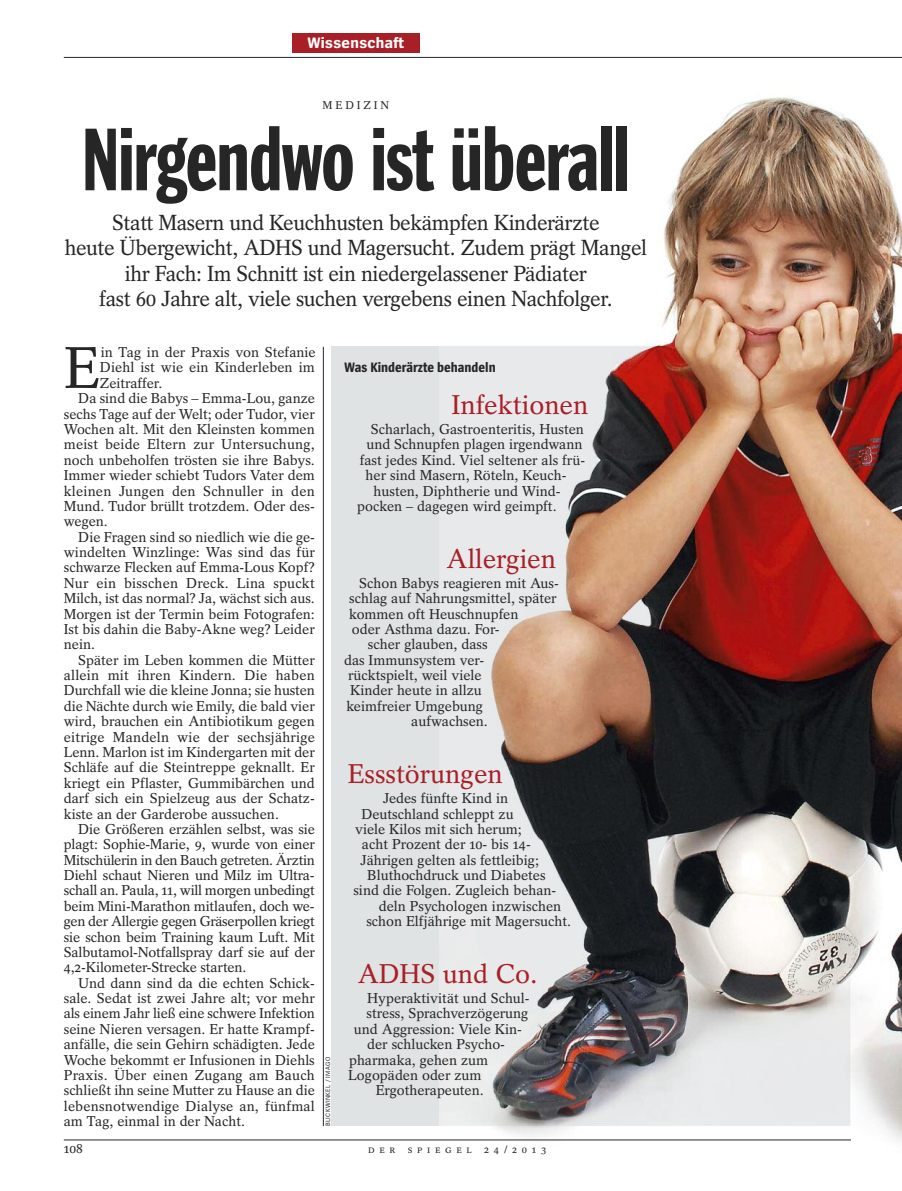
<style>
.page{position:relative;width:902px;height:1191px;background:#fff}
.page>*{position:absolute;margin:0;border:0;box-sizing:border-box;transform-origin:0 0}
.t1{font:90px "Spiegel Headline";letter-spacing:-.01em;color:#272627}
.t2{font:58.35px "Spiegel Serif";color:#272627}
.t3{font:27px "Spiegel Serif";color:#a91f26}
.t4{font:21.75px/25.5px "Spiegel Serif";letter-spacing:-.02em;color:#272627;text-align:center}
.t5{font:700 15.75px "Spiegel Sans";letter-spacing:.02em;color:#fff}
.t6{font:14.25px "Spiegel Serif";color:#272627}
.t7{font:14.25px "Spiegel Serif";letter-spacing:-.02em;color:#272627}
.t8{font:14.25px "Spiegel Serif";letter-spacing:-.025em;color:#272627}
.t9{font:700 14.25px "Spiegel Sans Cd";color:#272627}
.t10{font:13.5px "Spiegel Serif";color:#272627}
.t11{font:11.25px "Spiegel Serif";letter-spacing:.255em;color:#272627}
.t12{font:10.5px "Spiegel Serif";letter-spacing:.455em;color:#272627}
.t13{font:6.75px "Spiegel Sans";letter-spacing:.05em;color:#272627}
</style>
<div class="page">
<div style="left:332px;top:347px;width:518px;height:779px;background:#dfe3e4"></div>
<hr style="left:323px;top:347px;width:1px;height:779px;background:#272627">
<hr style="left:64px;top:57px;width:837px;height:1px;background:#272627">
<img style="left:440px;top:97px;width:461px;height:1044px">
<div style="left:292px;top:34px;width:127px;height:19px;background:#a91f26"></div>
<hr style="left:64px;top:1139px;width:786px;height:1px;background:#272627">
<p class="t5" style="left:307px;top:37px;width:98px">Wissenschaft</p>
<p class="t11" style="left:322px;top:101px;width:68px">MEDIZIN</p>
<h1 class="t1" style="left:82px;top:126px;width:549px">Nirgendwo ist überall</h1>
<h3 class="t4" style="left:65px;top:212px;width:583px">Statt Masern und Keuchhusten bekämpfen Kinderärzte<br>heute Übergewicht, ADHS und Magersucht. Zudem prägt Mangel ihr Fach: Im Schnitt ist ein niedergelassener Pädiater<br>fast 60 Jahre alt, viele suchen vergebens einen Nachfolger.</h3>
<h2 class="t2" style="left:64px;top:347px;width:38px">E</h2>
<p class="t6" style="left:101px;top:347px;width:216px">in Tag in der Praxis von Stefanie</p>
<p class="t6" style="left:100px;top:362px;width:216px">Diehl ist wie ein Kinderleben im</p>
<p class="t6" style="left:100px;top:378px;width:64px">Zeitraffer.</p>
<p class="t6" style="left:78px;top:393px;width:238px">Da sind die Babys – Emma-Lou, ganze</p>
<p class="t6" style="left:64px;top:409px;width:252px">sechs Tage auf der Welt; oder Tudor, vier</p>
<p class="t6" style="left:64px;top:424px;width:252px">Wochen alt. Mit den Kleinsten kommen</p>
<p class="t6" style="left:64px;top:439px;width:252px">meist beide Eltern zur Untersuchung,</p>
<p class="t6" style="left:64px;top:455px;width:252px">noch unbeholfen trösten sie ihre Babys.</p>
<p class="t6" style="left:64px;top:470px;width:252px">Immer wieder schiebt Tudors Vater dem</p>
<p class="t6" style="left:64px;top:485px;width:252px">kleinen Jungen den Schnuller in den</p>
<p class="t6" style="left:64px;top:501px;width:252px">Mund. Tudor brüllt trotzdem. Oder des-</p>
<p class="t6" style="left:64px;top:516px;width:46px">wegen.</p>
<p class="t6" style="left:78px;top:532px;width:238px">Die Fragen sind so niedlich wie die ge-</p>
<p class="t6" style="left:64px;top:547px;width:252px">windelten Winzlinge: Was sind das für</p>
<p class="t6" style="left:64px;top:562px;width:252px">schwarze Flecken auf Emma-Lous Kopf?</p>
<p class="t6" style="left:64px;top:578px;width:252px">Nur ein bisschen Dreck. Lina spuckt</p>
<p class="t6" style="left:64px;top:593px;width:252px">Milch, ist das normal? Ja, wächst sich aus.</p>
<p class="t6" style="left:64px;top:608px;width:252px">Morgen ist der Termin beim Fotografen:</p>
<p class="t6" style="left:64px;top:624px;width:252px">Ist bis dahin die Baby-Akne weg? Leider</p>
<p class="t6" style="left:64px;top:639px;width:33px">nein.</p>
<p class="t6" style="left:78px;top:655px;width:238px">Später im Leben kommen die Mütter</p>
<p class="t6" style="left:64px;top:670px;width:252px">allein mit ihren Kindern. Die haben</p>
<p class="t6" style="left:64px;top:685px;width:252px">Durchfall wie die kleine Jonna; sie husten</p>
<p class="t6" style="left:64px;top:701px;width:252px">die Nächte durch wie Emily, die bald vier</p>
<p class="t6" style="left:64px;top:716px;width:252px">wird, brauchen ein Antibiotikum gegen</p>
<p class="t6" style="left:64px;top:731px;width:252px">eitrige Mandeln wie der sechsjährige</p>
<p class="t6" style="left:64px;top:747px;width:252px">Lenn. Marlon ist im Kindergarten mit der</p>
<p class="t6" style="left:64px;top:762px;width:252px">Schläfe auf die Steintreppe geknallt. Er</p>
<p class="t6" style="left:64px;top:778px;width:252px">kriegt ein Pflaster, Gummibärchen und</p>
<p class="t6" style="left:64px;top:793px;width:252px">darf sich ein Spielzeug aus der Schatz-</p>
<p class="t6" style="left:64px;top:808px;width:217px">kiste an der Garderobe aussuchen.</p>
<p class="t6" style="left:78px;top:824px;width:238px">Die Größeren erzählen selbst, was sie</p>
<p class="t6" style="left:64px;top:839px;width:252px">plagt: Sophie-Marie, 9, wurde von einer</p>
<p class="t8" style="left:64px;top:854px;width:252px">Mitschülerin in den Bauch getreten. Ärztin</p>
<p class="t6" style="left:64px;top:870px;width:252px">Diehl schaut Nieren und Milz im Ultra-</p>
<p class="t7" style="left:64px;top:885px;width:252px">schall an. Paula, 11, will morgen unbedingt</p>
<p class="t6" style="left:64px;top:901px;width:252px">beim Mini-Marathon mitlaufen, doch we-</p>
<p class="t7" style="left:64px;top:916px;width:252px">gen der Allergie gegen Gräserpollen kriegt</p>
<p class="t6" style="left:64px;top:931px;width:252px">sie schon beim Training kaum Luft. Mit</p>
<p class="t6" style="left:64px;top:947px;width:252px">Salbutamol-Notfallspray darf sie auf der</p>
<p class="t6" style="left:64px;top:962px;width:184px">4,2-Kilometer-Strecke starten.</p>
<p class="t6" style="left:78px;top:977px;width:238px">Und dann sind da die echten Schick-</p>
<p class="t6" style="left:64px;top:993px;width:252px">sale. Sedat ist zwei Jahre alt; vor mehr</p>
<p class="t6" style="left:64px;top:1008px;width:252px">als einem Jahr ließ eine schwere Infektion</p>
<p class="t6" style="left:64px;top:1024px;width:252px">seine Nieren versagen. Er hatte Krampf-</p>
<p class="t6" style="left:64px;top:1039px;width:252px">anfälle, die sein Gehirn schädigten. Jede</p>
<p class="t6" style="left:64px;top:1054px;width:252px">Woche bekommt er Infusionen in Diehls</p>
<p class="t6" style="left:64px;top:1070px;width:252px">Praxis. Über einen Zugang am Bauch</p>
<p class="t6" style="left:64px;top:1085px;width:252px">schließt ihn seine Mutter zu Hause an die</p>
<p class="t6" style="left:64px;top:1100px;width:252px">lebensnotwendige Dialyse an, fünfmal</p>
<p class="t6" style="left:64px;top:1116px;width:183px">am Tag, einmal in der Nacht.</p>
<p class="t10" style="left:64px;top:1143px;width:21px">108</p>
<p class="t13" style="left:325px;top:1126px;width:71px;rotate:-90deg">BLICKWINKEL / IMAGO</p>
<p class="t9" style="left:344px;top:362px;width:152px">Was Kinderärzte behandeln</p>
<h3 class="t3" style="left:451px;top:395px;width:138px">Infektionen</h3>
<p class="t6" style="left:371px;top:424px;width:214px">Scharlach, Gastroenteritis, Husten</p>
<p class="t6" style="left:366px;top:439px;width:217px">und Schnupfen plagen irgendwann</p>
<p class="t6" style="left:359px;top:455px;width:227px">fast jedes Kind. Viel seltener als frü-</p>
<p class="t6" style="left:365px;top:470px;width:202px">her sind Masern, Röteln, Keuch-</p>
<p class="t6" style="left:373px;top:485px;width:188px">husten, Diphtherie und Wind-</p>
<p class="t6" style="left:357px;top:501px;width:201px">pocken – dagegen wird geimpft.</p>
<h3 class="t3" style="left:446px;top:549px;width:111px">Allergien</h3>
<p class="t6" style="left:359px;top:578px;width:201px">Schon Babys reagieren mit Aus-</p>
<p class="t6" style="left:349px;top:593px;width:209px">schlag auf Nahrungsmittel, später</p>
<p class="t6" style="left:349px;top:608px;width:171px">kommen oft Heuschnupfen</p>
<p class="t6" style="left:352px;top:624px;width:149px">oder Asthma dazu. For-</p>
<p class="t6" style="left:368px;top:639px;width:121px">scher glauben, dass</p>
<p class="t6" style="left:344px;top:655px;width:141px">das Immunsystem ver-</p>
<p class="t6" style="left:348px;top:670px;width:135px">rücktspielt, weil viele</p>
<p class="t6" style="left:350px;top:685px;width:133px">Kinder heute in allzu</p>
<p class="t6" style="left:346px;top:701px;width:138px">keimfreier Umgebung</p>
<p class="t6" style="left:411px;top:716px;width:78px">aufwachsen.</p>
<h3 class="t3" style="left:348px;top:764px;width:156px">Essstörungen</h3>
<p class="t6" style="left:383px;top:793px;width:127px">Jedes fünfte Kind in</p>
<p class="t6" style="left:361px;top:808px;width:154px">Deutschland schleppt zu</p>
<p class="t6" style="left:355px;top:824px;width:168px">viele Kilos mit sich herum;</p>
<p class="t6" style="left:362px;top:839px;width:170px">acht Prozent der 10- bis 14-</p>
<p class="t6" style="left:360px;top:854px;width:180px">Jährigen gelten als fettleibig;</p>
<p class="t6" style="left:367px;top:870px;width:180px">Bluthochdruck und Diabetes</p>
<p class="t6" style="left:353px;top:885px;width:204px">sind die Folgen. Zugleich behan-</p>
<p class="t6" style="left:379px;top:901px;width:184px">deln Psychologen inzwischen</p>
<p class="t6" style="left:366px;top:916px;width:206px">schon Elfjährige mit Magersucht.</p>
<h3 class="t3" style="left:358px;top:964px;width:181px">ADHS und Co.</h3>
<p class="t6" style="left:367px;top:993px;width:164px">Hyperaktivität und Schul-</p>
<p class="t6" style="left:366px;top:1008px;width:163px">stress, Sprachverzögerung</p>
<p class="t6" style="left:354px;top:1024px;width:169px">und Aggression: Viele Kin-</p>
<p class="t6" style="left:367px;top:1039px;width:139px">der schlucken Psycho-</p>
<p class="t6" style="left:349px;top:1054px;width:140px">pharmaka, gehen zum</p>
<p class="t6" style="left:348px;top:1070px;width:135px">Logopäden oder zum</p>
<p class="t6" style="left:375px;top:1085px;width:109px">Ergotherapeuten.</p>
<p class="t12" style="left:368px;top:1145px;width:180px">DER SPIEGEL 24/2013</p>
</div>
